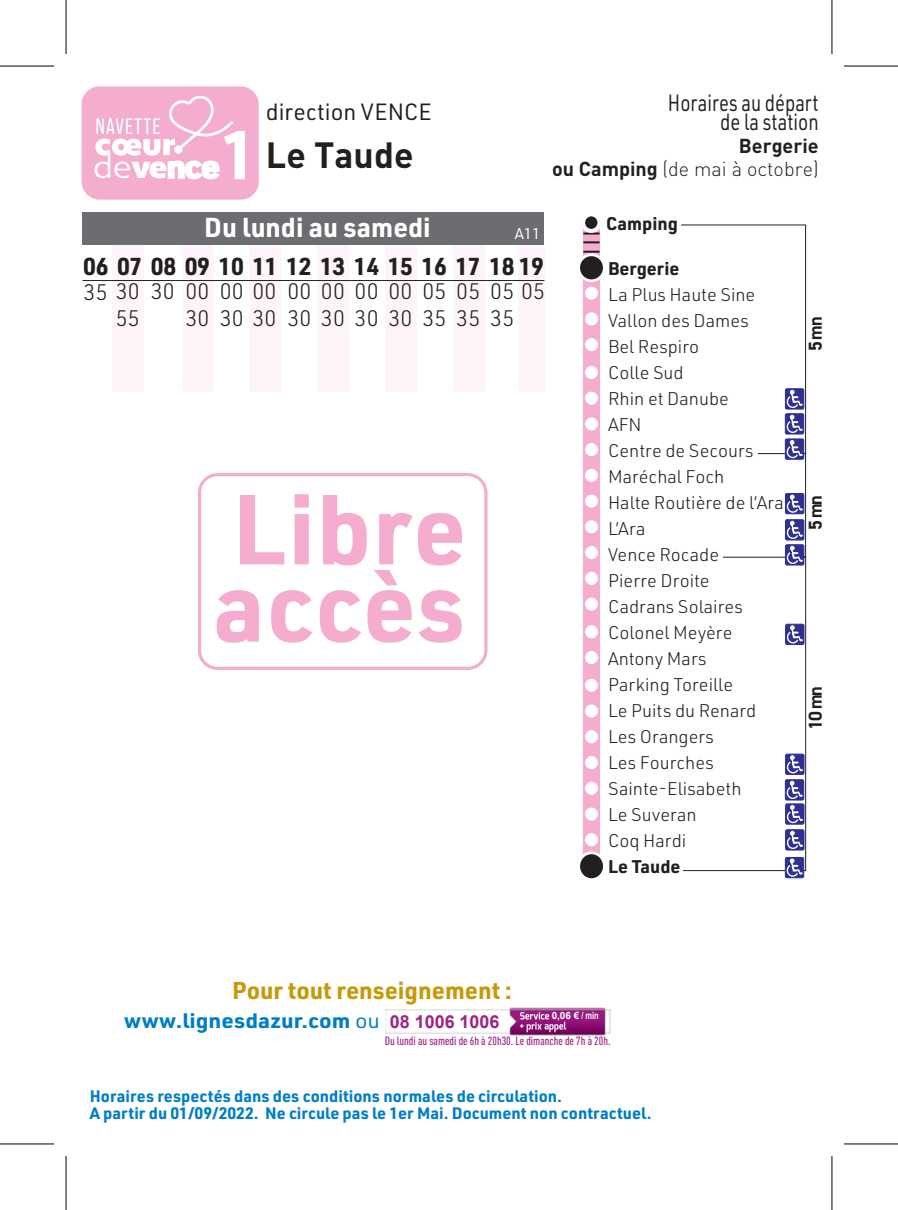
<style>
.page{position:relative;width:898px;height:1210px;background:#fff}
.page>*{position:absolute;margin:0;border:0;box-sizing:border-box;transform-origin:0 0}
.t1{font:700 97.2px/77.2px "URWDIN";letter-spacing:.01em;color:#f4adce}
.t2{font:700 67.6px "URWDIN";color:#fff}
.t3{font:700 36px "DIN";color:#231f20}
.t4{font:700 26.8px "URWDIN";color:#fff}
.t5{font:700 24px "URWDIN";letter-spacing:-.015em;color:#231f20}
.t6{font:700 23.8px "URWDIN";color:#c69908}
.t7{font:23px/19px "URWDIN";color:#231f20;text-align:right;scale:.79 1}
.t8{font:23px "URWDIN";color:#231f20}
.t9{font:300 22px/26.4px "URWDIN";letter-spacing:.01em;color:#231f20}
.t10{font:700 20.6px "URWDIN";color:#007ec5;scale:1.09 1}
.t11{font:700 20px/22.8px "DIN";color:#231f20;text-align:right}
.t12{font:700 18.8px "DIN2014";letter-spacing:-.07em;color:#231f20}
.t13{font:300 18px/26px "URWDIN";color:#231f20}
.t14{font:700 18px "URWDIN";color:#231f20}
.t15{font:700 18px "Arial";color:#9e2382}
.t16{font:700 16.2px/16.2px "URWDIN";color:#007ec5}
.t17{font:15.4px "URWDIN";color:#fff}
.t18{font:500 condensed 11.8px "DIN Pro";color:#a02382}
.t19{font:700 10px "Arial";color:#fff}
.s1{font-weight:300}
.s2{font-weight:400}
</style>
<div class="page">
<div style="left:518px;top:244px;width:26px;height:147px;background:#fdf5f9"></div>
<div style="left:452px;top:244px;width:32px;height:148px;background:#fdf5f9"></div>
<div style="left:385px;top:244px;width:31px;height:147px;background:#fdf5f9"></div>
<div style="left:317px;top:244px;width:32px;height:148px;background:#fdf5f9"></div>
<div style="left:249px;top:244px;width:32px;height:148px;background:#fdf5f9"></div>
<div style="left:182px;top:244px;width:31px;height:148px;background:#fdf5f9"></div>
<img style="left:508px;top:1007px;width:99px;height:29px">
<svg style="left:510px;top:1008px;width:94px;height:26px;background:#9c3387"></svg>
<div style="left:82px;top:212px;width:461px;height:32px;background:#6c6d70"></div>
<div style="left:583px;top:218px;width:17px;height:652px;background:#f4adce"></div>
<div style="left:578px;top:852px;width:26px;height:27px;background:#231f20;border-radius:50%"></div>
<div style="left:577px;top:851px;width:28px;height:29px;border:3px solid #fff;border-radius:50%"></div>
<div style="left:578px;top:255px;width:26px;height:26px;background:#231f20;border-radius:50%"></div>
<div style="left:577px;top:253px;width:28px;height:29px;border:3px solid #fff;border-radius:50%"></div>
<div style="left:585px;top:287px;width:12px;height:12px;background:#fff;border-radius:50%"></div>
<div style="left:585px;top:287px;width:12px;height:12px;border:1px solid #fff;border-radius:50%"></div>
<div style="left:585px;top:313px;width:12px;height:12px;background:#fff;border-radius:50%"></div>
<div style="left:585px;top:313px;width:12px;height:12px;border:1px solid #fff;border-radius:50%"></div>
<div style="left:585px;top:366px;width:12px;height:12px;background:#fff;border-radius:50%"></div>
<div style="left:585px;top:366px;width:12px;height:12px;border:1px solid #fff;border-radius:50%"></div>
<div style="left:585px;top:392px;width:12px;height:12px;background:#fff;border-radius:50%"></div>
<div style="left:585px;top:392px;width:12px;height:12px;border:1px solid #fff;border-radius:50%"></div>
<div style="left:585px;top:418px;width:12px;height:12px;background:#fff;border-radius:50%"></div>
<div style="left:585px;top:417px;width:12px;height:13px;border:1px solid #fff;border-radius:50%"></div>
<div style="left:585px;top:443px;width:12px;height:12px;background:#fff;border-radius:50%"></div>
<div style="left:585px;top:443px;width:12px;height:12px;border:1px solid #fff;border-radius:50%"></div>
<div style="left:585px;top:469px;width:12px;height:12px;background:#fff;border-radius:50%"></div>
<div style="left:585px;top:469px;width:12px;height:12px;border:1px solid #fff;border-radius:50%"></div>
<div style="left:585px;top:495px;width:12px;height:12px;background:#fff;border-radius:50%"></div>
<div style="left:585px;top:495px;width:12px;height:12px;border:1px solid #fff;border-radius:50%"></div>
<div style="left:585px;top:520px;width:12px;height:13px;background:#fff;border-radius:50%"></div>
<div style="left:585px;top:520px;width:12px;height:13px;border:1px solid #fff;border-radius:50%"></div>
<div style="left:585px;top:546px;width:12px;height:12px;background:#fff;border-radius:50%"></div>
<div style="left:585px;top:546px;width:12px;height:12px;border:1px solid #fff;border-radius:50%"></div>
<div style="left:585px;top:572px;width:12px;height:12px;background:#fff;border-radius:50%"></div>
<div style="left:585px;top:572px;width:12px;height:12px;border:1px solid #fff;border-radius:50%"></div>
<div style="left:585px;top:598px;width:12px;height:12px;background:#fff;border-radius:50%"></div>
<div style="left:585px;top:597px;width:12px;height:13px;border:1px solid #fff;border-radius:50%"></div>
<div style="left:585px;top:625px;width:12px;height:12px;background:#fff;border-radius:50%"></div>
<div style="left:585px;top:625px;width:12px;height:13px;border:1px solid #fff;border-radius:50%"></div>
<div style="left:585px;top:651px;width:12px;height:12px;background:#fff;border-radius:50%"></div>
<div style="left:585px;top:651px;width:12px;height:12px;border:1px solid #fff;border-radius:50%"></div>
<div style="left:585px;top:679px;width:12px;height:12px;background:#fff;border-radius:50%"></div>
<div style="left:585px;top:679px;width:12px;height:12px;border:1px solid #fff;border-radius:50%"></div>
<div style="left:585px;top:705px;width:12px;height:12px;background:#fff;border-radius:50%"></div>
<div style="left:585px;top:704px;width:12px;height:13px;border:1px solid #fff;border-radius:50%"></div>
<div style="left:585px;top:730px;width:12px;height:12px;background:#fff;border-radius:50%"></div>
<div style="left:585px;top:730px;width:12px;height:12px;border:1px solid #fff;border-radius:50%"></div>
<div style="left:585px;top:756px;width:12px;height:12px;background:#fff;border-radius:50%"></div>
<div style="left:585px;top:756px;width:12px;height:12px;border:1px solid #fff;border-radius:50%"></div>
<div style="left:585px;top:782px;width:12px;height:12px;background:#fff;border-radius:50%"></div>
<div style="left:585px;top:782px;width:12px;height:12px;border:1px solid #fff;border-radius:50%"></div>
<div style="left:585px;top:807px;width:12px;height:12px;background:#fff;border-radius:50%"></div>
<div style="left:585px;top:807px;width:12px;height:13px;border:1px solid #fff;border-radius:50%"></div>
<div style="left:585px;top:833px;width:12px;height:12px;background:#fff;border-radius:50%"></div>
<div style="left:585px;top:833px;width:12px;height:12px;border:1px solid #fff;border-radius:50%"></div>
<div style="left:585px;top:338px;width:12px;height:12px;background:#fff;border-radius:50%"></div>
<div style="left:585px;top:338px;width:12px;height:13px;border:1px solid #fff;border-radius:50%"></div>
<div style="left:112px;top:244px;width:32px;height:148px;background:#fdf5f9"></div>
<hr style="left:82px;top:280px;width:462px;height:1px;background:#231f20">
<div style="left:82px;top:86px;width:177px;height:114px;background:#f4adce;border-radius:18px"></div>
<svg style="left:95px;top:95px;width:138px;height:85px"></svg>
<svg style="left:583px;top:251px;width:16px;height:2px"></svg>
<svg style="left:583px;top:241px;width:16px;height:2px"></svg>
<svg style="left:583px;top:232px;width:16px;height:2px"></svg>
<div style="left:583px;top:214px;width:16px;height:17px;background:#231f20;border-radius:50%"></div>
<div style="left:581px;top:212px;width:20px;height:21px;border:4px solid #fff;border-radius:50%"></div>
<div style="left:784px;top:857px;width:20px;height:21px;border:1px solid #2e3092;border-radius:2px"></div>
<svg style="left:681px;top:224px;width:125px;height:653px"></svg>
<div style="left:198px;top:473px;width:289px;height:197px;border:3px solid #f4adce;border-radius:18px"></div>
<hr style="left:0;top:66px;width:54px;height:1px;background:#000">
<hr style="left:843px;top:66px;width:54px;height:1px;background:#000">
<hr style="left:0;top:1143px;width:54px;height:1px;background:#000">
<hr style="left:843px;top:1143px;width:54px;height:1px;background:#000">
<hr style="left:66px;top:0;width:1px;height:54px;background:#000">
<hr style="left:66px;top:1155px;width:1px;height:54px;background:#000">
<hr style="left:831px;top:0;width:1px;height:54px;background:#000">
<hr style="left:831px;top:1155px;width:1px;height:54px;background:#000">
<h2 class="t2" style="left:220px;top:109px;width:38px">1</h2>
<p class="t8" style="left:266px;top:96px;width:167px">direction VENCE</p>
<h3 class="t3" style="left:266px;top:131px;width:149px">Le Taude</h3>
<p class="t7" style="left:668px;top:93px;width:192px">Horaires au départ de la station</p>
<p class="t11" style="left:552px;top:134px;width:268px">Bergerie<br>ou Camping <span class="s1">(de mai à octobre)</span></p>
<h3 class="t4" style="left:204px;top:209px;width:228px">Du lundi au samedi</h3>
<p class="t17" style="left:514px;top:223px;width:27px">A11</p>
<h3 class="t5" style="left:83px;top:250px;width:462px">06 07 08 09 10 11 12 13 14 15 16 17 18 19</h3>
<p class="t9" style="left:84px;top:278px;width:58px">35 30</p>
<p class="t9" style="left:490px;top:277px;width:56px">05 05</p>
<p class="t9" style="left:151px;top:277px;width:60px;text-align:right">30 00<br>30</p>
<p class="t9" style="left:220px;top:277px;width:58px">00 00<br>30 30</p>
<p class="t9" style="left:287px;top:277px;width:126px">00 00 00 00<br>30 30 30 30</p>
<p class="t9" style="left:422px;top:277px;width:59px">05 05<br>35 35</p>
<p class="t9" style="left:490px;top:304px;width:25px">35</p>
<p class="t9" style="left:116px;top:304px;width:25px">55</p>
<h1 class="t1" style="left:213px;top:487px;width:255px">Libre accès</h1>
<p class="t14" style="left:606px;top:211px;width:73px">Camping</p>
<p class="t14" style="left:608px;top:256px;width:73px">Bergerie</p>
<p class="t13" style="left:608px;top:281px;width:177px">La Plus Haute Sine<br>Vallon des Dames<br>Bel Respiro<br>Colle Sud<br>Rhin et Danube<br>AFN<br>Centre de Secours<br>Maréchal Foch<br>Halte Routière de l’Ara<br>L’Ara<br>Vence Rocade<br>Pierre Droite<br>Cadrans Solaires<br>Colonel Meyère<br>Antony Mars<br>Parking Toreille<br>Le Puits du Renard<br>Les Orangers<br>Les Fourches<br>Sainte-Elisabeth<br>Le Suveran<br>Coq Hardi</p>
<p class="t14" style="left:608px;top:854px;width:74px">Le Taude</p>
<p class="t12" style="left:802px;top:351px;width:36px;rotate:-90deg">5 mn</p>
<p class="t12" style="left:802px;top:529px;width:36px;rotate:-90deg">5 mn</p>
<p class="t12" style="left:802px;top:729px;width:45px;rotate:-90deg">10 mn</p>
<h3 class="t6" style="left:232px;top:974px;width:281px">Pour tout renseignement :</h3>
<p class="t19" style="left:551px;top:1008px;width:49px">0,06 € / min</p>
<p class="t10" style="left:124px;top:1006px;width:236px">www.lignesdazur.com <span class="s2">ou</span></p>
<p class="t15" style="left:390px;top:1008px;width:111px">08 1006 1006</p>
<p class="t18" style="left:384px;top:1031px;width:227px">Du lundi au samedi de 6h à 20h30. Le dimanche de 7h à 20h.</p>
<p class="t16" style="left:90px;top:1087px;width:563px">Horaires respectés dans des conditions normales de circulation.<br>A partir du 01/09/2022. Ne circule pas le 1er Mai. Document non contractuel.</p>
</div>
